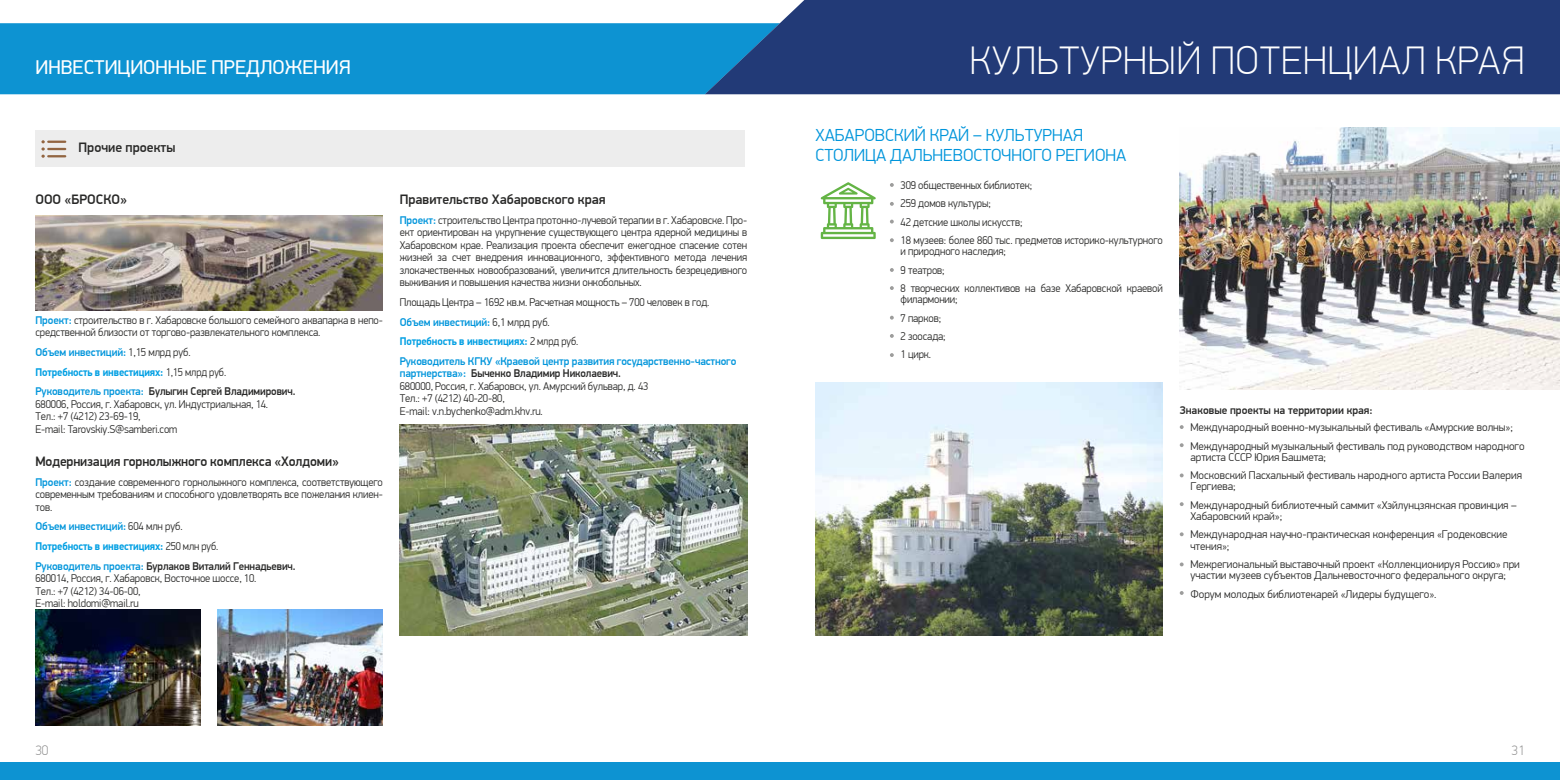
<style>
.page{position:relative;width:1560px;height:780px;background:#fff}
.page>*{position:absolute;margin:0;border:0;box-sizing:border-box;transform-origin:0 0}
.t1{font:100 40px "PF Din Display Pro";letter-spacing:.02em;color:#fff}
.t2{font:20px "PF Din Display Pro";color:#fff}
.t3{font:300 17.5px/20px "PF Din Display Pro";color:#0095db}
.t4{font:500 13.75px "PF Din Display Pro";color:#282827}
.t5{font:100 13.75px "PF Din Display Pro";color:#878787}
.t6{font:300 11.25px/12.5px "PF Din Display Pro";letter-spacing:-.01em;color:#282827;scale:.96 1}
.t7{font:300 11.25px/18.4px "PF Din Display Pro";letter-spacing:-.01em;color:#282827}
.t8{font:500 11.25px/19.6px "PF Din Display Pro";letter-spacing:-.01em;color:#0095db}
.t9{font:500 11.25px "PF Din Display Pro";color:#282827}
.s1{font-weight:500;color:#0095db}
.s2{font-weight:300;color:#282827}
.s3{font-weight:700;color:#009fe3}
.s4{color:#282827}
.s5{font-weight:500}
</style>
<div class="page">
<div style="left:0;top:23px;width:704px;height:71px;background:#0d93d2"></div>
<div style="left:35px;top:130px;width:709px;height:36px;background:#ededed"></div>
<svg style="left:41px;top:140px;width:25px;height:18px"></svg>
<img style="left:35px;top:215px;width:348px;height:95px">
<img style="left:400px;top:425px;width:347px;height:210px">
<div style="left:0;top:762px;width:1559px;height:18px;background:#0d93d2"></div>
<div style="left:704px;top:0;width:855px;height:94px;background:#223a77"></div>
<svg style="left:890px;top:183px;width:3px;height:4px"></svg>
<svg style="left:890px;top:202px;width:3px;height:4px"></svg>
<svg style="left:890px;top:238px;width:3px;height:4px"></svg>
<svg style="left:890px;top:268px;width:3px;height:4px"></svg>
<svg style="left:890px;top:286px;width:3px;height:4px"></svg>
<svg style="left:890px;top:334px;width:3px;height:4px"></svg>
<svg style="left:890px;top:353px;width:3px;height:4px"></svg>
<svg style="left:1179px;top:425px;width:4px;height:4px"></svg>
<svg style="left:1179px;top:443px;width:4px;height:4px"></svg>
<svg style="left:1179px;top:473px;width:4px;height:4px"></svg>
<svg style="left:1179px;top:502px;width:4px;height:4px"></svg>
<svg style="left:1179px;top:532px;width:4px;height:4px"></svg>
<svg style="left:1179px;top:562px;width:4px;height:4px"></svg>
<svg style="left:1179px;top:591px;width:4px;height:4px"></svg>
<svg style="left:820px;top:182px;width:55px;height:57px"></svg>
<img style="left:815px;top:383px;width:347px;height:252px">
<img style="left:1179px;top:128px;width:380px;height:261px">
<img style="left:35px;top:609px;width:348px;height:116px">
<div style="left:201px;top:603px;width:16px;height:123px;background:#fff"></div>
<h2 class="t2" style="left:35px;top:56px;width:317px">ИНВЕСТИЦИОННЫЕ ПРЕДЛОЖЕНИЯ</h2>
<p class="t4" style="left:79px;top:139px;width:98px">Прочие проекты</p>
<p class="t4" style="left:35px;top:191px;width:93px">ООО «БРОСКО»</p>
<p class="t6" style="left:35px;top:314px;width:363px"><span class="s1">Проект:</span> строительство в г. Хабаровске большого семейного аквапарка в непо&shy;средственной близости от торгово-развлекательного комплекса.</p>
<p class="t8" style="left:35px;top:342px;width:261px">Объем инвестиций: <span class="s2">1,15 млрд руб.<br></span><span class="s3">Потребность в инвестициях:</span> <span class="s2">1,15 млрд руб.<br></span>Руководитель проекта: <span class="s4">Булыгин Сергей Владимирович.</span></p>
<p class="t6" style="left:35px;top:398px;width:244px">680006, Россия, г. Хабаровск, ул. Индустриальная, 14.<br>Тел.: +7 (4212) 23-69-19,<br>E-mail: Tarovskiy.S@samberi.com</p>
<p class="t4" style="left:35px;top:453px;width:305px">Модернизация горнолыжного комплекса «Холдоми»</p>
<p class="t6" style="left:35px;top:476px;width:363px;text-align:justify"><span class="s1">Проект:</span> создание современного горнолыжного комплекса, соответствующего современным требованиям и способного удовлетворять все пожелания клиен&shy;тов.</p>
<p class="t8" style="left:35px;top:517px;width:261px">Объем инвестиций: <span class="s2">604 млн руб.<br></span><span class="s3">Потребность в инвестициях:</span> <span class="s2">250 млн руб.<br></span>Руководитель проекта: <span class="s4">Бурлаков Виталий Геннадьевич.</span></p>
<p class="t6" style="left:35px;top:572px;width:232px">680014, Россия, г. Хабаровск, Восточное шоссе, 10.<br>Тел.: +7 (4212) 34-06-00,<br>E-mail: holdomi@mail.ru</p>
<p class="t4" style="left:400px;top:191px;width:207px">Правительство Хабаровского края</p>
<p class="t6" style="left:400px;top:214px;width:363px;text-align:justify"><span class="s1">Проект:</span> строительство Центра протонно-лучевой терапии в г. Хабаровске. Про&shy;ект ориентирован на укрупнение существующего центра ядерной медицины в Хабаровском крае. Реализация проекта обеспечит ежегодное спасение сотен жизней за счет внедрения инновационного, эффективного метода лечения злокачественных новообразований, увеличится длительность безрецедивного выживания и повышения качества жизни онкобольных.</p>
<p class="t6" style="left:400px;top:292px;width:352px;line-height:19.6px">Площадь Центра – 1692 кв.м. Расчетная мощность – 700 человек в год.<br><span class="s1">Объем инвестиций:</span> 6,1 млрд руб.<br><span class="s3">Потребность в инвестициях:</span> 2 млрд руб.<br><span class="s1">Руководитель КГКУ «Краевой центр развития государственно-частного</span></p>
<p class="t6" style="left:400px;top:367px;width:260px"><span class="s1">партнерства»:</span> <span class="s5">Быченко Владимир Николаевич.<br></span>680000, Россия, г. Хабаровск, ул. Амурский бульвар, д. 43<br>Тел.: +7 (4212) 40-20-80,<br>E-mail: v.n.bychenko@adm.khv.ru.</p>
<h1 class="t1" style="left:969px;top:38px;width:556px">КУЛЬТУРНЫЙ ПОТЕНЦИАЛ КРАЯ</h1>
<h3 class="t3" style="left:815px;top:125px;width:312px">ХАБАРОВСКИЙ КРАЙ – КУЛЬТУРНАЯ<br>СТОЛИЦА ДАЛЬНЕВОСТОЧНОГО РЕГИОНА</h3>
<p class="t6" style="left:900px;top:176px;width:275px;line-height:18.4px">309 общественных библиотек;<br>259 домов культуры;<br>42 детские школы искусств;<br>18 музеев: более 860 тыс. предметов историко-культурного</p>
<p class="t6" style="left:900px;top:242px;width:275px;line-height:18.4px">и природного наследия;<br>9 театров;<br>8 творческих коллективов на базе Хабаровской краевой</p>
<p class="t6" style="left:900px;top:290px;width:61px;line-height:18.4px">филармонии;<br>7 парков;<br>2 зоосада;<br>1 цирк.</p>
<p class="t9" style="left:1179px;top:403px;width:194px">Знаковые проекты на территории края:</p>
<p class="t7" style="left:1190px;top:418px;width:336px">Международный военно-музыкальный фестиваль «Амурские волны»;<br>Международный музыкальный фестиваль под руководством народного</p>
<p class="t7" style="left:1190px;top:448px;width:333px">артиста СССР Юрия Башмета;<br>Московский Пасхальный фестиваль народного артиста России Валерия</p>
<p class="t7" style="left:1190px;top:477px;width:328px">Гергиева;<br>Международный библиотечный саммит «Хэйлунцзянская провинция –</p>
<p class="t7" style="left:1190px;top:507px;width:319px">Хабаровский край»;<br>Международная научно-практическая конференция «Гродековские</p>
<p class="t7" style="left:1190px;top:536px;width:331px">чтения»;<br>Межрегиональный выставочный проект «Коллекционируя Россию» при</p>
<p class="t7" style="left:1190px;top:566px;width:317px">участии музеев субъектов Дальневосточного федерального округа;<br>Форум молодых библиотекарей «Лидеры будущего».</p>
<p class="t5" style="left:35px;top:742px;width:15px">30</p>
<p class="t5" style="left:1511px;top:742px;width:15px">31</p>
</div>
